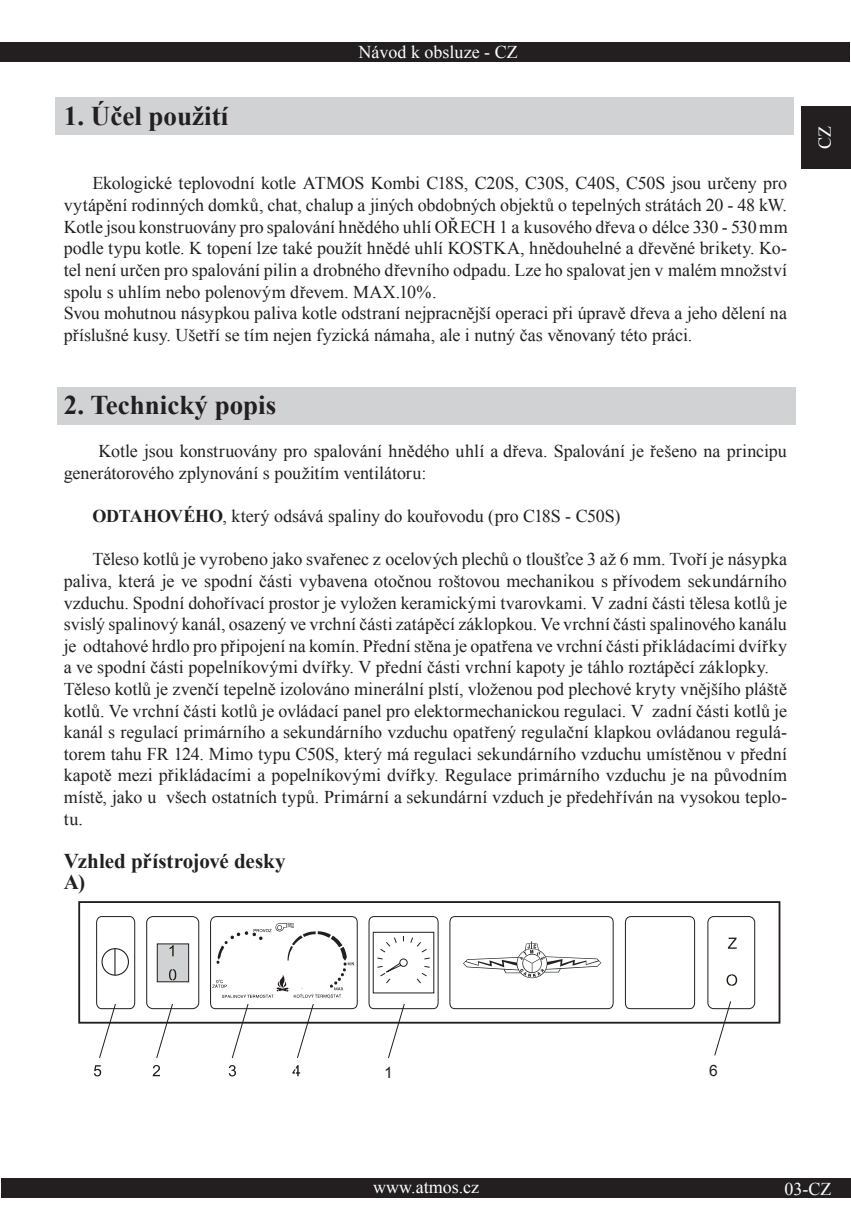
<style>
.page{position:relative;width:851px;height:1221px;background:#fff}
.page>*{position:absolute;margin:0;border:0;box-sizing:border-box;transform-origin:0 0}
.t1{font:700 27px "Times New Roman";color:#231f20}
.t2{font:700 21px/21.6px "Times New Roman";letter-spacing:-.005em;color:#231f20}
.t3{font:18px/21.6px "Times New Roman";color:#231f20}
.t4{font:18px "Times New Roman";color:#fff}
.t5{font:15.6px "Arial";color:#231f20}
.s1{font-weight:700}
</style>
<div class="page">
<div style="left:0;top:43px;width:849px;height:19px;background:#231f20"></div>
<div style="left:801px;top:106px;width:49px;height:63px;background:#231f20"></div>
<div style="left:2px;top:1178px;width:848px;height:20px;background:#231f20"></div>
<div style="left:57px;top:387px;width:738px;height:37px;background:#d1d2d4"></div>
<div style="left:55px;top:97px;width:738px;height:38px;background:#d1d2d4"></div>
<div style="left:78px;top:901px;width:702px;height:122px;border:2px solid #231f20"></div>
<div style="left:146px;top:916px;width:53px;height:92px;border:1px solid #231f20;border-radius:6px"></div>
<svg style="left:624px;top:916px;width:71px;height:93px"></svg>
<div style="left:707px;top:916px;width:48px;height:92px;border:1px solid #231f20;border-radius:6px"></div>
<div style="left:157px;top:943px;width:32px;height:38px;background:#d1d2d4"></div>
<div style="left:157px;top:943px;width:32px;height:39px;border:1px solid #231f20"></div>
<svg style="left:169px;top:945px;width:5px;height:11px"></svg>
<svg style="left:169px;top:969px;width:7px;height:11px"></svg>
<svg style="left:449px;top:916px;width:164px;height:93px"></svg>
<svg style="left:728px;top:937px;width:8px;height:11px"></svg>
<svg style="left:726px;top:974px;width:11px;height:11px"></svg>
<svg style="left:96px;top:916px;width:39px;height:142px"></svg>
<svg style="left:156px;top:1004px;width:17px;height:54px"></svg>
<svg style="left:210px;top:916px;width:148px;height:142px"></svg>
<svg style="left:368px;top:916px;width:71px;height:142px"></svg>
<svg style="left:714px;top:1001px;width:17px;height:54px"></svg>
<svg style="left:94px;top:1065px;width:7px;height:11px"></svg>
<svg style="left:152px;top:1065px;width:8px;height:11px"></svg>
<svg style="left:229px;top:1065px;width:7px;height:11px"></svg>
<svg style="left:292px;top:1065px;width:8px;height:11px"></svg>
<h1 class="t1" style="left:64px;top:97px;width:166px">1. Účel použití</h1>
<p class="t4" style="left:358px;top:40px;width:160px">Návod k obsluze - CZ</p>
<p class="t3" style="left:64px;top:172px;width:725px;text-indent:28px">Ekologické teplovodní kotle ATMOS Kombi C18S, C20S, C30S, C40S, C50S jsou určeny pro vytápění rodinných domků, chat, chalup a jiných obdobných objektů o tepelných strátách 20 - 48 kW.<br>Kotle jsou konstruovány pro spalování hnědého uhlí OŘECH 1 a kusového dřeva o délce 330 - 530 mm podle typu kotle. K topení lze také použít hnědé uhlí KOSTKA, hnědouhelné a dřevěné brikety. Ko&shy;tel není určen pro spalování pilin a drobného dřevního odpadu. Lze ho spalovat jen v malém množství spolu s uhlím nebo polenovým dřevem. MAX.10%.<br>Svou mohutnou násypkou paliva kotle odstraní nejpracnější operaci při úpravě dřeva a jeho dělení na příslušné kusy. Ušetří se tím nejen fyzická námaha, ale i nutný čas věnovaný této práci.</p>
<h1 class="t1" style="left:64px;top:386px;width:214px">2. Technický popis</h1>
<p class="t3" style="left:64px;top:440px;width:724px;text-indent:35px">Kotle jsou konstruovány pro spalování hnědého uhlí a dřeva. Spalování je řešeno na principu generátorového zplynování s použitím ventilátoru:</p>
<p class="t3" style="left:92px;top:505px;width:529px"><span class="s1">ODTAHOVÉHO</span>, který odsává spaliny do kouřovodu (pro C18S - C50S)</p>
<p class="t3" style="left:64px;top:548px;width:724px;text-indent:28px">Těleso kotlů je vyrobeno jako svařenec z ocelových plechů o tloušťce 3 až 6 mm. Tvoří je násypka paliva, která je ve spodní části vybavena otočnou roštovou mechanikou s přívodem sekundárního vzduchu. Spodní dohořívací prostor je vyložen keramickými tvarovkami. V zadní části tělesa kotlů je svislý spalinový kanál, osazený ve vrchní části zatápěcí záklopkou. Ve vrchní části spalinového kanálu je odtahové hrdlo pro připojení na komín. Přední stěna je opatřena ve vrchní části přikládacími dvířky a ve spodní části popelníkovými dvířky. V přední části vrchní kapoty je táhlo roztápěcí záklopky.<br>Těleso kotlů je zvenčí tepelně izolováno minerální plstí, vloženou pod plechové kryty vnějšího pláště kotlů. Ve vrchní části kotlů je ovládací panel pro elektormechanickou regulaci. V zadní části kotlů je kanál s regulací primárního a sekundárního vzduchu opatřený regulační klapkou ovládanou regulá&shy;torem tahu FR 124. Mimo typu C50S, který má regulaci sekundárního vzduchu umístěnou v přední kapotě mezi přikládacími a popelníkovými dvířky. Regulace primárního vzduchu je na původním místě, jako u všech ostatních typů. Primární a sekundární vzduch je předehříván na vysokou teplo&shy;tu.</p>
<p class="t2" style="left:64px;top:849px;width:223px">Vzhled přístrojové desky<br>A)</p>
<p class="t4" style="left:812px;top:149px;width:25px;rotate:-90deg">CZ</p>
<p class="t5" style="left:384px;top:1061px;width:10px">1</p>
<p class="t5" style="left:709px;top:1060px;width:10px">6</p>
<p class="t4" style="left:373px;top:1174px;width:107px">www.atmos.cz</p>
<p class="t4" style="left:784px;top:1176px;width:48px">03-CZ</p>
</div>
